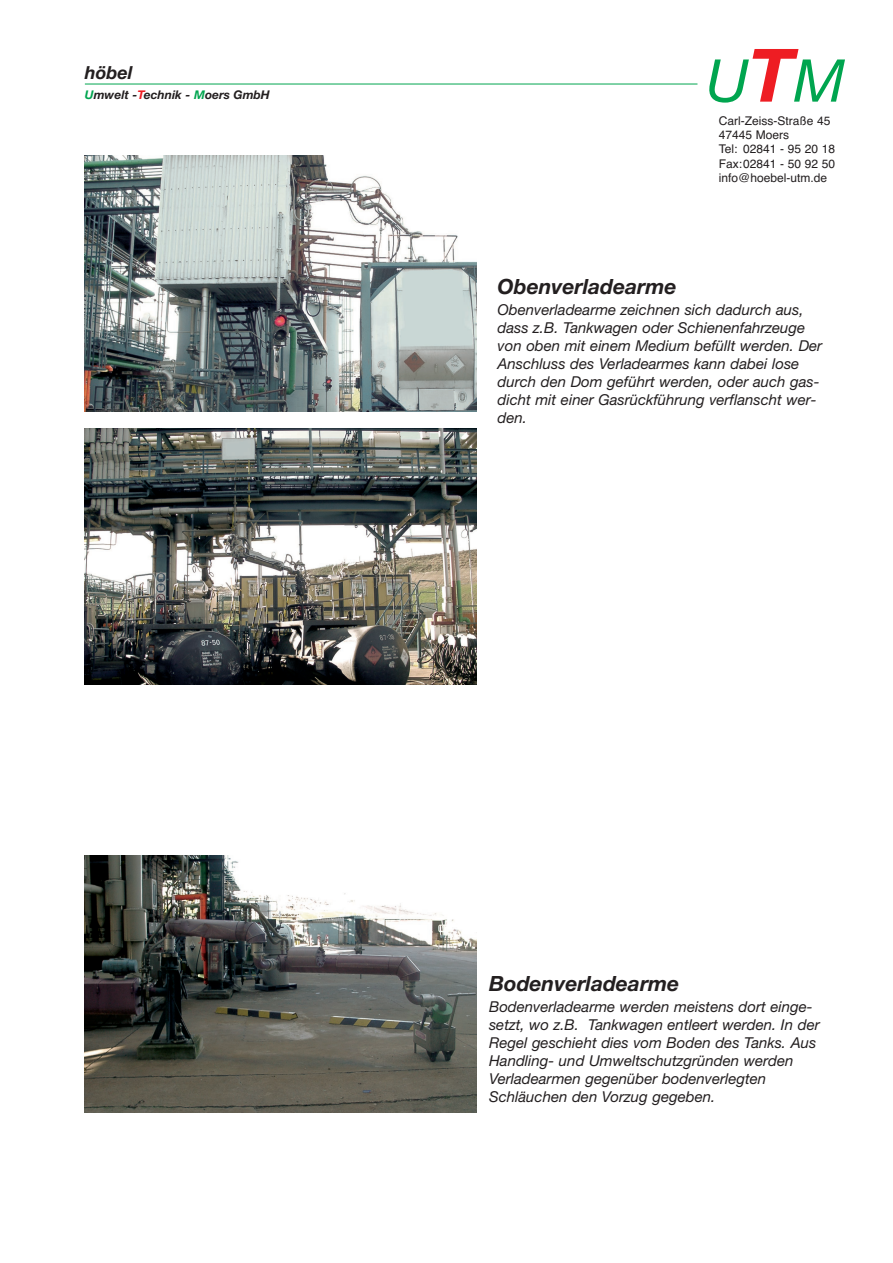
<style>
.page{position:relative;width:893px;height:1263px;background:#fff}
.page>*{position:absolute;margin:0;border:0;box-sizing:border-box;transform-origin:0 0}
.t1{font:italic 700 21px "Helvetica Neue";color:#231f20}
.t2{font:italic 700 18px "Helvetica Neue";color:#231f20}
.t3{font:italic 15px/18px "Helvetica Neue";color:#231f20}
.t4{font:12px/14.4px "Helvetica";color:#231f20}
.t5{font:italic 700 12px "Helvetica Neue";color:#231f20}
.s1{color:#00a54f}
.s2{color:#ee1d23}
</style>
<div class="page">
<svg style="left:709px;top:49px;width:136px;height:54px"></svg>
<hr style="left:85px;top:84px;width:612px;height:1px;background:#00a54f">
<img style="left:85px;top:155px;width:391px;height:256px">
<img style="left:85px;top:429px;width:391px;height:256px">
<img style="left:85px;top:856px;width:391px;height:256px">
<p class="t2" style="left:85px;top:66px;width:49px">höbel</p>
<p class="t5" style="left:85px;top:91px;width:186px"><span class="s1">U</span>mwelt -<span class="s2">T</span>echnik - <span class="s1">M</span>oers GmbH</p>
<p class="t4" style="left:718px;top:114px;width:118px">Carl-Zeiss-Straße 45<br>47445 Moers<br>Tel: 02841 - 95 20 18<br>Fax:02841 - 50 92 50 info@hoebel-utm.de</p>
<h1 class="t1" style="left:497px;top:279px;width:180px">Obenverladearme</h1>
<p class="t3" style="left:497px;top:302px;width:326px">Obenverladearme zeichnen sich dadurch aus, dass z.B. Tankwagen oder Schienenfahrzeuge von oben mit einem Medium befüllt werden. Der Anschluss des Verladearmes kann dabei lose durch den Dom geführt werden, oder auch gas&shy;dicht mit einer Gasrückführung verflanscht wer&shy;den.</p>
<h1 class="t1" style="left:489px;top:976px;width:192px">Bodenverladearme</h1>
<p class="t3" style="left:489px;top:999px;width:332px">Bodenverladearme werden meistens dort einge&shy;setzt, wo z.B. Tankwagen entleert werden. In der Regel geschieht dies vom Boden des Tanks. Aus Handling- und Umweltschutzgründen werden Verladearmen gegenüber bodenverlegten Schläuchen den Vorzug gegeben.</p>
</div>
